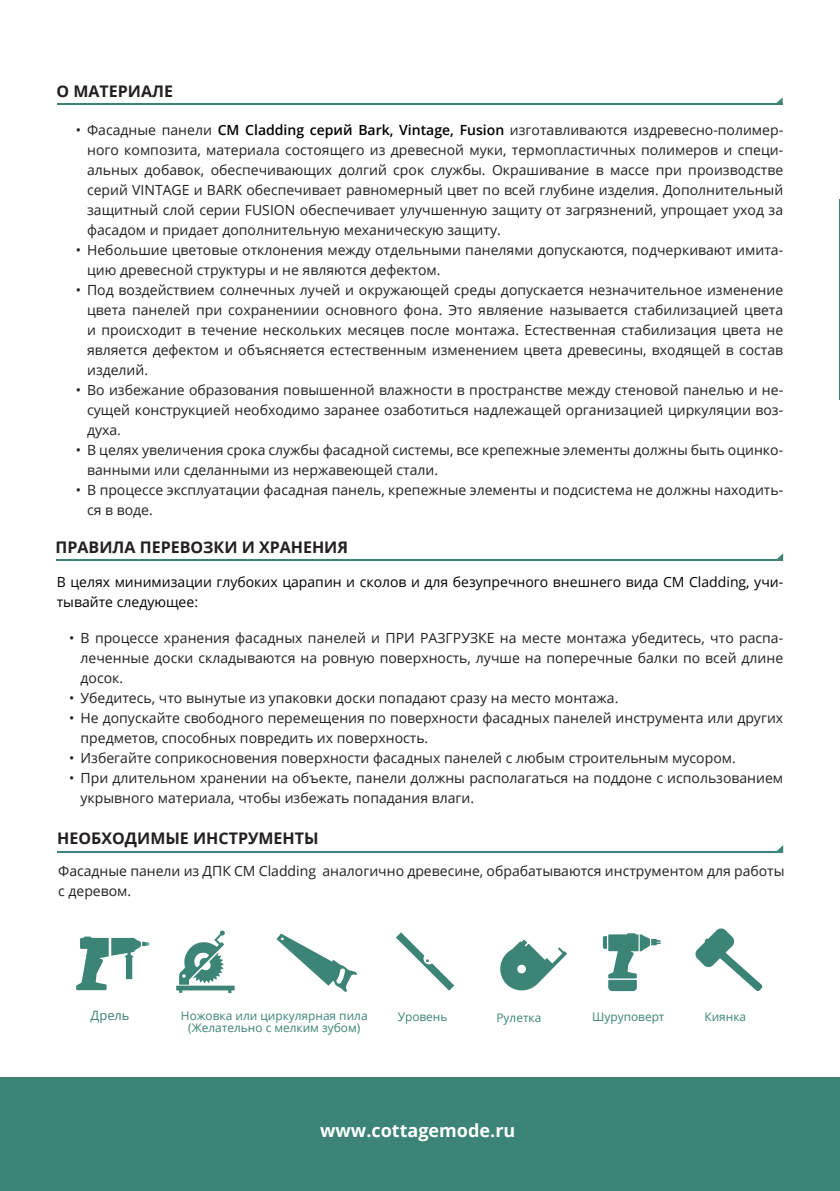
<style>
.page{position:relative;width:840px;height:1191px;background:#fff}
.page>*{position:absolute;margin:0;border:0;box-sizing:border-box;transform-origin:0 0}
.t1{font:700 18px "Open Sans";color:#fff}
.t2{font:700 16px "Open Sans";color:#231f20}
.t3{font:14px/20px "Open Sans";color:#231f20}
.t4{font:14px/20px "Open Sans";color:#000}
.t5{font:12.8px "Open Sans";color:#3b8476}
.t6{font:11.8px/11.8px "Open Sans";color:#3b8476;text-align:center}
.s1{font-weight:600;color:#000}
</style>
<div class="page">
<hr style="left:57px;top:104px;width:725px;height:1px;background:#3b8476">
<svg style="left:774px;top:98px;width:8px;height:6px"></svg>
<hr style="left:58px;top:851px;width:724px;height:1px;background:#3b8476">
<svg style="left:777px;top:846px;width:5px;height:5px"></svg>
<div style="left:0;top:1077px;width:839px;height:114px;background:#3b8476"></div>
<hr style="left:56px;top:560px;width:726px;height:1px;background:#3b8476">
<svg style="left:774px;top:554px;width:8px;height:6px"></svg>
<svg style="left:76px;top:936px;width:73px;height:54px"></svg>
<svg style="left:176px;top:930px;width:58px;height:63px"></svg>
<svg style="left:276px;top:933px;width:81px;height:59px"></svg>
<svg style="left:602px;top:933px;width:58px;height:58px"></svg>
<svg style="left:396px;top:932px;width:58px;height:58px"></svg>
<svg style="left:695px;top:928px;width:67px;height:63px"></svg>
<hr style="left:838px;top:199px;width:1px;height:201px;background:#3b8476">
<svg style="left:500px;top:939px;width:67px;height:52px"></svg>
<p class="t2" style="left:56px;top:80px;width:118px">О МАТЕРИАЛЕ</p>
<p class="t3" style="left:87px;top:120px;width:697px;text-align:justify;text-indent:-11px">• Фасадные панели <span class="s1">CM Cladding серий Bark, Vintage, Fusion</span> изготавливаются издревесно-полимер&shy;ного композита, материала состоящего из древесной муки, термопластичных полимеров и специ&shy;альных добавок, обеспечивающих долгий срок службы. Окрашивание в массе при производстве серий VINTAGE и BARK обеспечивает равномерный цвет по всей глубине изделия. Дополнительный защитный слой серии FUSION обеспечивает улучшенную защиту от загрязнений, упрощает уход за фасадом и придает дополнительную механическую защиту.</p>
<p class="t3" style="left:87px;top:240px;width:697px;text-indent:-11px">• Небольшие цветовые отклонения между отдельными панелями допускаются, подчеркивают имита&shy;цию древесной структуры и не являются дефектом.</p>
<p class="t3" style="left:87px;top:280px;width:697px;text-align:justify;text-indent:-11px">• Под воздействием солнечных лучей и окружающей среды допускается незначительное изменение цвета панелей при сохранениии основного фона. Это являение называется стабилизацией цвета и происходит в течение нескольких месяцев после монтажа. Естественная стабилизация цвета не является дефектом и объясняется естественным изменением цвета древесины, входящей в состав изделий.</p>
<p class="t3" style="left:87px;top:380px;width:697px;text-align:justify;text-indent:-11px">• Во избежание образования повышенной влажности в пространстве между стеновой панелью и не&shy;сущей конструкцией необходимо заранее озаботиться надлежащей организацией циркуляции воз&shy;духа.</p>
<p class="t3" style="left:87px;top:440px;width:697px;text-indent:-11px">• В целях увеличения срока службы фасадной системы, все крепежные элементы должны быть оцинко&shy;ванными или сделанными из нержавеющей стали.</p>
<p class="t3" style="left:87px;top:480px;width:697px;text-indent:-11px">• В процессе эксплуатации фасадная панель, крепежные элементы и подсистема не должны находить&shy;ся в воде.</p>
<p class="t2" style="left:56px;top:536px;width:294px">ПРАВИЛА ПЕРЕВОЗКИ И ХРАНЕНИЯ</p>
<p class="t4" style="left:57px;top:572px;width:727px">В целях минимизации глубоких царапин и сколов и для безупречного внешнего вида CM Cladding, учи&shy;тывайте следующее:</p>
<p class="t3" style="left:80px;top:628px;width:703px;text-align:justify;text-indent:-11px">• В процессе хранения фасадных панелей и ПРИ РАЗГРУЗКЕ на месте монтажа убедитесь, что распа&shy;леченные доски складываются на ровную поверхность, лучше на поперечные балки по всей длине досок.</p>
<p class="t3" style="left:69px;top:688px;width:550px">• Убедитесь, что вынутые из упаковки доски попадают сразу на место монтажа.</p>
<p class="t3" style="left:80px;top:708px;width:703px;text-indent:-11px">• Не допускайте свободного перемещения по поверхности фасадных панелей инструмента или других предметов, способных повредить их поверхность.</p>
<p class="t3" style="left:69px;top:748px;width:667px">• Избегайте соприкосновения поверхности фасадных панелей с любым строительным мусором.</p>
<p class="t3" style="left:80px;top:768px;width:703px;text-indent:-11px">• При длительном хранении на объекте, панели должны располагаться на поддоне с использованием укрывного материала, чтобы избежать попадания влаги.</p>
<p class="t2" style="left:57px;top:826px;width:263px">НЕОБХОДИМЫЕ ИНСТРУМЕНТЫ</p>
<p class="t3" style="left:58px;top:860px;width:727px">Фасадные панели из ДПК CM Cladding аналогично древесине, обрабатываются инструментом для работы с деревом.</p>
<p class="t5" style="left:91px;top:1006px;width:40px">Дрель</p>
<p class="t6" style="left:397px;top:1011px;width:51px">Уровень</p>
<p class="t6" style="left:496px;top:1011px;width:46px">Рулетка</p>
<p class="t6" style="left:592px;top:1010px;width:74px">Шуруповерт</p>
<p class="t6" style="left:704px;top:1010px;width:43px">Киянка</p>
<p class="t6" style="left:181px;top:1009px;width:188px">Ножовка или циркулярная пила (Желательно с мелким зубом)</p>
<p class="t1" style="left:320px;top:1117px;width:197px">www.cottagemode.ru</p>
</div>
